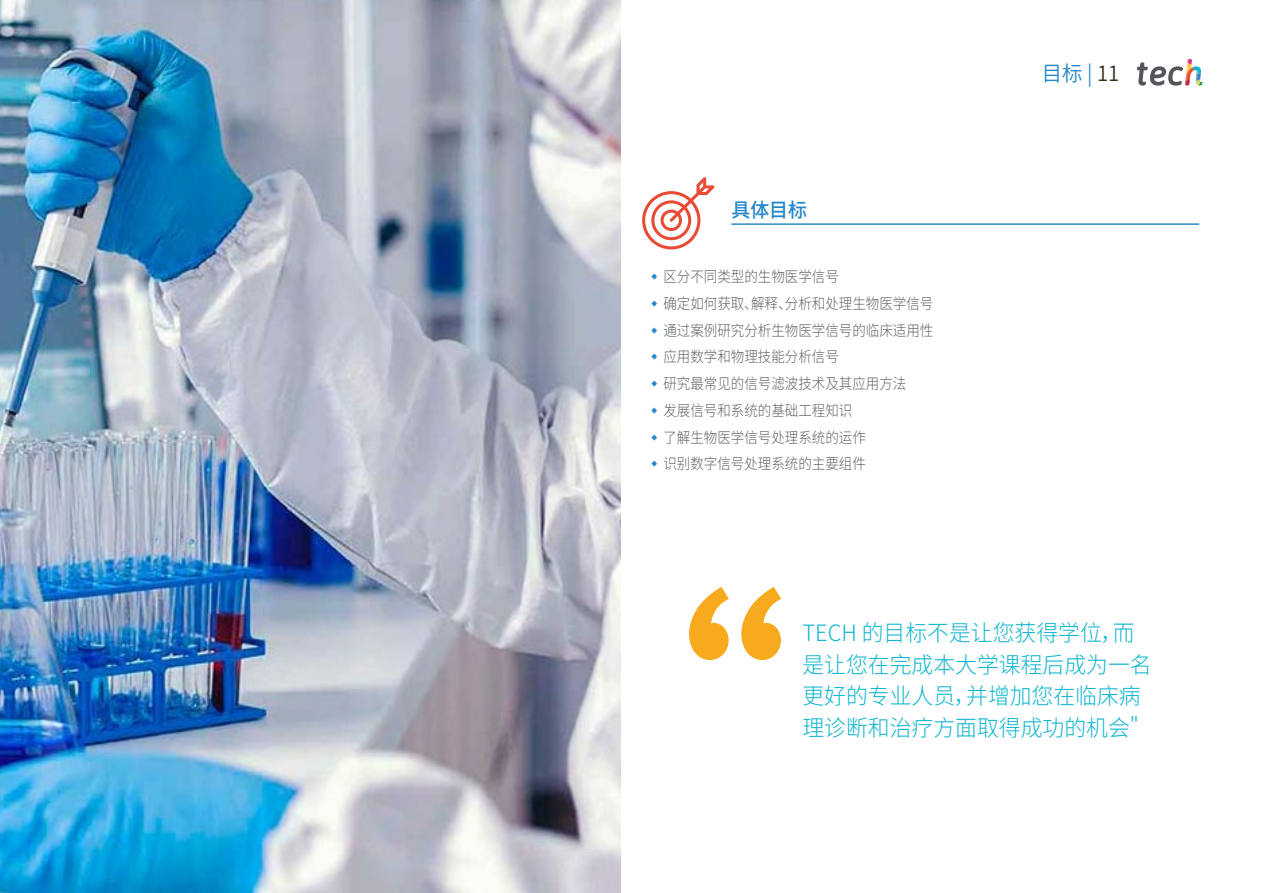
<style>
.page{position:relative;width:1263px;height:893px;background:#fff}
.page>*{position:absolute;margin:0;border:0;box-sizing:border-box;transform-origin:0 0}
.t1{font:300 22.5px/31.5px "Source Han Sans CN";color:#0fb6cf}
.t2{font:21px "Source Han Sans CN";color:#2488c9}
.t3{font:500 19.5px "Source Han Sans CN";color:#2488c9}
.t4{font:300 15px/26.7px "Source Han Sans CN";color:#61646a;scale:.9 1}
.s1{color:#312e20}
</style>
<div class="page">
<img style="left:0;top:0;width:621px;height:893px">
<svg style="left:1137px;top:59px;width:65px;height:27px"></svg>
<svg style="left:689px;top:587px;width:92px;height:73px"></svg>
<svg style="left:642px;top:177px;width:72px;height:72px"></svg>
<hr style="left:731px;top:224px;width:468px;height:1px;background:#2488c9">
<h3 class="t3" style="left:731px;top:199px;width:77px">具体目标</h3>
<p class="t4" style="left:663px;top:263px;width:301px">区分不同类型的生物医学信号<br>确定如何获取、解释、分析和处理生物医学信号通过案例研究分析生物医学信号的临床适用性应用数学和物理技能分析信号<br>研究最常见的信号滤波技术及其应用方法<br>发展信号和系统的基础工程知识<br>了解生物医学信号处理系统的运作<br>识别数字信号处理系统的主要组件</p>
<h2 class="t2" style="left:1042px;top:61px;width:79px">目标 | <span class="s1">11</span></h2>
<h1 class="t1" style="left:802px;top:617px;width:351px">TECH 的目标不是让您获得学位，而是让您在完成本大学课程后成为一名更好的专业人员，并增加您在临床病理诊断和治疗方面取得成功的机会"</h1>
</div>
